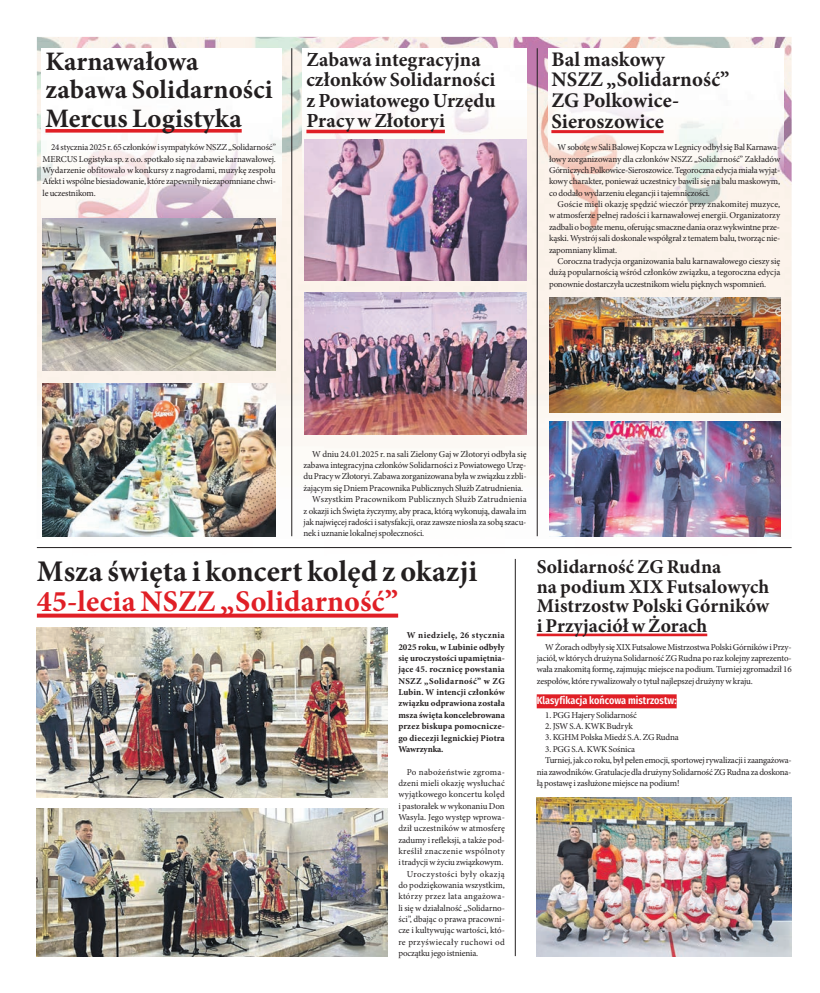
<style>
.page{position:relative;width:820px;height:993px;background:#fff}
.page>*{position:absolute;margin:0;border:0;box-sizing:border-box;transform-origin:0 0}
.t1{font:700 30px "Minion Pro";letter-spacing:.005em;color:#231f20}
.t2{font:700 30px "Minion Pro";letter-spacing:.005em;color:#e01f26}
.t3{font:700 26.7px/28px "Minion Pro";letter-spacing:.005em;color:#231f20}
.t4{font:700 20.7px/20.7px "Minion Pro";letter-spacing:.005em;color:#231f20}
.t5{font:700 20px/20.5px "Minion Pro";letter-spacing:.005em;color:#231f20}
.t6{font:700 19.5px/19.5px "Minion Pro";letter-spacing:.005em;color:#231f20}
.t7{font:600 10.5px "Fira Sans Condensed";color:#fff}
.t8{font:9px/11.3px "Minion Pro";letter-spacing:-.02em;color:#231f20;text-align:justify}
.t9{font:700 9px/11.3px "Minion Pro";letter-spacing:.015em;color:#231f20;text-align:justify}
.t10{font:9px "Minion Pro";color:#231f20}
.t11{font:9px "Minion Pro";letter-spacing:.01em;color:#231f20}
.t12{font:9px "Minion Pro";letter-spacing:.015em;color:#231f20}
.t13{font:9px "Minion Pro";letter-spacing:.035em;color:#231f20}
.t14{font:9px "Minion Pro";letter-spacing:.005em;color:#231f20}
.t15{font:9px "Minion Pro";letter-spacing:.03em;color:#231f20}
.t16{font:9px "Minion Pro";letter-spacing:.04em;color:#231f20}
.t17{font:9px "Minion Pro";letter-spacing:.05em;color:#231f20}
.t18{font:9px "Minion Pro";letter-spacing:.025em;color:#231f20}
</style>
<div class="page">
<img style="left:37px;top:37px;width:754px;height:35px">
<img style="left:37px;top:72px;width:35px;height:546px">
<img style="left:252px;top:72px;width:72px;height:546px">
<img style="left:504px;top:72px;width:71px;height:566px">
<img style="left:755px;top:72px;width:36px;height:477px">
<img style="left:324px;top:280px;width:180px;height:358px">
<img style="left:575px;top:173px;width:180px;height:464px">
<img style="left:72px;top:371px;width:180px;height:247px">
<img style="left:42px;top:48px;width:240px;height:182px">
<div style="left:536px;top:694px;width:140px;height:14px;background:#e01f26"></div>
<hr style="left:536px;top:633px;width:171px;height:3px;background:#e01f26">
<img style="left:536px;top:797px;width:255px;height:158px">
<hr style="left:37px;top:547px;width:754px;height:1px;background:#231f20">
<hr style="left:514px;top:558px;width:1px;height:397px;background:#231f20">
<svg style="left:37px;top:613px;width:361px;height:4px"></svg>
<img style="left:37px;top:808px;width:350px;height:147px">
<img style="left:37px;top:626px;width:350px;height:171px">
<hr style="left:45px;top:129px;width:196px;height:3px;background:#e01f26">
<hr style="left:291px;top:48px;width:1px;height:488px;background:#231f20">
<hr style="left:536px;top:48px;width:1px;height:488px;background:#231f20">
<img style="left:302px;top:48px;width:224px;height:125px">
<img style="left:548px;top:48px;width:234px;height:125px">
<hr style="left:306px;top:130px;width:138px;height:3px;background:#e01f26">
<hr style="left:551px;top:130px;width:112px;height:3px;background:#e01f26">
<img style="left:43px;top:218px;width:232px;height:153px">
<img style="left:304px;top:139px;width:222px;height:141px">
<img style="left:549px;top:298px;width:231px;height:114px">
<img style="left:43px;top:383px;width:232px;height:153px">
<img style="left:304px;top:292px;width:222px;height:142px">
<img style="left:549px;top:421px;width:231px;height:115px">
<h2 class="t3" style="left:45px;top:48px;width:228px">Karnawałowa zabawa Solidarności<br>Mercus Logistyka</h2>
<h3 class="t5" style="left:306px;top:49px;width:190px">Zabawa integracyjna członków Solidarności z Powiatowego Urzędu<br>Pracy w Złotoryi</h3>
<h3 class="t4" style="left:551px;top:48px;width:179px">Bal maskowy<br>NSZZ „Solidarność”<br>ZG Polkowice-<br>Sieroszowice</h3>
<p class="t8" style="left:549px;top:142px;width:233px;text-indent:9px">W sobotę w Sali Balowej Kopcza w Legnicy odbył się Bal Karnawa&shy;łowy zorganizowany dla członków NSZZ „Solidarność” Zakładów Górniczych Polkowice-Sieroszowice. Tegoroczna edycja miała wyjąt&shy;kowy charakter, ponieważ uczestnicy bawili się na balu maskowym, co dodało wydarzeniu elegancji i tajemniczości.</p>
<p class="t8" style="left:549px;top:198px;width:233px;text-indent:9px">Goście mieli okazję spędzić wieczór przy znakomitej muzyce, w atmosferze pełnej radości i karnawałowej energii. Organizatorzy zadbali o bogate menu, oferując smaczne dania oraz wykwintne prze&shy;kąski. Wystrój sali doskonale współgrał z tematem balu, tworząc nie&shy;zapomniany klimat.</p>
<p class="t8" style="left:549px;top:255px;width:233px;text-indent:9px">Coroczna tradycja organizowania balu karnawałowego cieszy się dużą popularnością wśród członków związku, a tegoroczna edycja ponownie dostarczyła uczestnikom wielu pięknych wspomnień.</p>
<p class="t8" style="left:43px;top:142px;width:235px;text-indent:9px">24 stycznia 2025 r. 65 członków i sympatyków NSZZ „Solidarność” MERCUS Logistyka sp. z o.o. spotkało się na zabawie karnawałowej.<br>Wydarzenie obfitowało w konkursy z nagrodami, muzykę zespołu Afekt i wspólne biesiadowanie, które zapewniły niezapomniane chwi&shy;le uczestnikom.</p>
<p class="t8" style="left:312px;top:448px;width:216px">W dniu 24.01.2025 r. na sali Zielony Gaj w Złotoryi odbyła się</p>
<p class="t8" style="left:303px;top:459px;width:224px">zabawa integracyjna członków Solidarności z Powiatowego Urzę-</p>
<p class="t8" style="left:303px;top:471px;width:224px">du Pracy w Złotoryi. Zabawa zorganizowana była w związku z zbli-</p>
<p class="t8" style="left:303px;top:482px;width:221px">żającym się Dniem Pracownika Publicznych Służb Zatrudnienia.</p>
<p class="t11" style="left:312px;top:493px;width:216px">Wszystkim Pracownikom Publicznych Służb Zatrudnienia</p>
<p class="t8" style="left:303px;top:505px;width:224px">z okazji ich Święta życzymy, aby praca, którą wykonują, dawała im</p>
<p class="t8" style="left:303px;top:516px;width:224px">jak najwięcej radości i satysfakcji, oraz zawsze niosła za sobą szacu-</p>
<p class="t8" style="left:303px;top:527px;width:122px">nek i uznanie lokalnej społeczności.</p>
<h1 class="t1" style="left:37px;top:550px;width:441px">Msza święta i koncert kolęd z okazji</h1>
<h1 class="t2" style="left:37px;top:580px;width:362px">45-lecia NSZZ „Solidarność”</h1>
<p class="t9" style="left:398px;top:629px;width:108px;text-indent:9px">W niedzielę, 26 stycznia 2025 roku, w Lubinie odbyły się uroczystości upamiętnia&shy;jące 45. rocznicę powstania NSZZ „Solidarność” w ZG Lubin. W intencji członków związku odprawiona została msza święta koncelebrowana przez biskupa pomocnicze&shy;go diecezji legnickiej Piotra Wawrzynka.</p>
<p class="t18" style="left:406px;top:765px;width:99px">Po nabożeństwie zgroma-</p>
<p class="t12" style="left:398px;top:776px;width:108px">dzeni mieli okazję wysłuchać</p>
<p class="t12" style="left:398px;top:788px;width:108px">wyjątkowego koncertu kolęd</p>
<p class="t8" style="left:398px;top:799px;width:108px">i pastorałek w wykonaniu Don</p>
<p class="t14" style="left:398px;top:810px;width:108px">Wasyla. Jego występ wprowa-</p>
<p class="t11" style="left:398px;top:822px;width:108px">dził uczestników w atmosferę</p>
<p class="t8" style="left:398px;top:833px;width:108px">zadumy i refleksji, a także pod-</p>
<p class="t13" style="left:398px;top:844px;width:108px">kreślił znaczenie wspólnoty</p>
<p class="t8" style="left:398px;top:856px;width:106px">i tradycji w życiu związkowym.</p>
<p class="t17" style="left:406px;top:867px;width:99px">Uroczystości były okazją</p>
<p class="t10" style="left:398px;top:878px;width:108px">do podziękowania wszystkim,</p>
<p class="t15" style="left:398px;top:890px;width:108px">którzy przez lata angażowa-</p>
<p class="t8" style="left:398px;top:901px;width:108px">li się w działalność „Solidarno-</p>
<p class="t10" style="left:398px;top:912px;width:108px">ści”, dbając o prawa pracowni-</p>
<p class="t10" style="left:398px;top:924px;width:108px">cze i kultywując wartości, któ-</p>
<p class="t16" style="left:398px;top:935px;width:108px">re przyświecały ruchowi od</p>
<p class="t8" style="left:398px;top:947px;width:81px">początku jego istnienia.</p>
<h3 class="t6" style="left:536px;top:556px;width:234px">Solidarność ZG Rudna<br>na podium XIX Futsalowych<br>Mistrzostw Polski Górników i Przyjaciół w Żorach</h3>
<p class="t8" style="left:536px;top:641px;width:256px;text-indent:9px">W Żorach odbyły się XIX Futsalowe Mistrzostwa Polski Górników i Przy&shy;jaciół, w których drużyna Solidarność ZG Rudna po raz kolejny zaprezento&shy;wała znakomitą formę, zajmując miejsce na podium. Turniej zgromadził 16 zespołów, które rywalizowały o tytuł najlepszej drużyny w kraju.</p>
<p class="t7" style="left:536px;top:690px;width:141px">Klasyfikacja końcowa mistrzostw:</p>
<p class="t8" style="left:545px;top:709px;width:93px">1. PGG Hajery Solidarność</p>
<p class="t8" style="left:545px;top:720px;width:89px">2. JSW S.A. KWK Budryk</p>
<p class="t8" style="left:545px;top:731px;width:135px">3. KGHM Polska Miedź S.A. ZG Rudna</p>
<p class="t8" style="left:545px;top:743px;width:91px">3. PGG S.A. KWK Sośnica</p>
<p class="t8" style="left:545px;top:754px;width:248px">Turniej, jak co roku, był pełen emocji, sportowej rywalizacji i zaangażowa-</p>
<p class="t8" style="left:536px;top:765px;width:256px">nia zawodników. Gratulacje dla drużyny Solidarność ZG Rudna za doskona-</p>
<p class="t8" style="left:536px;top:777px;width:144px">łą postawę i zasłużone miejsce na podium!</p>
</div>
